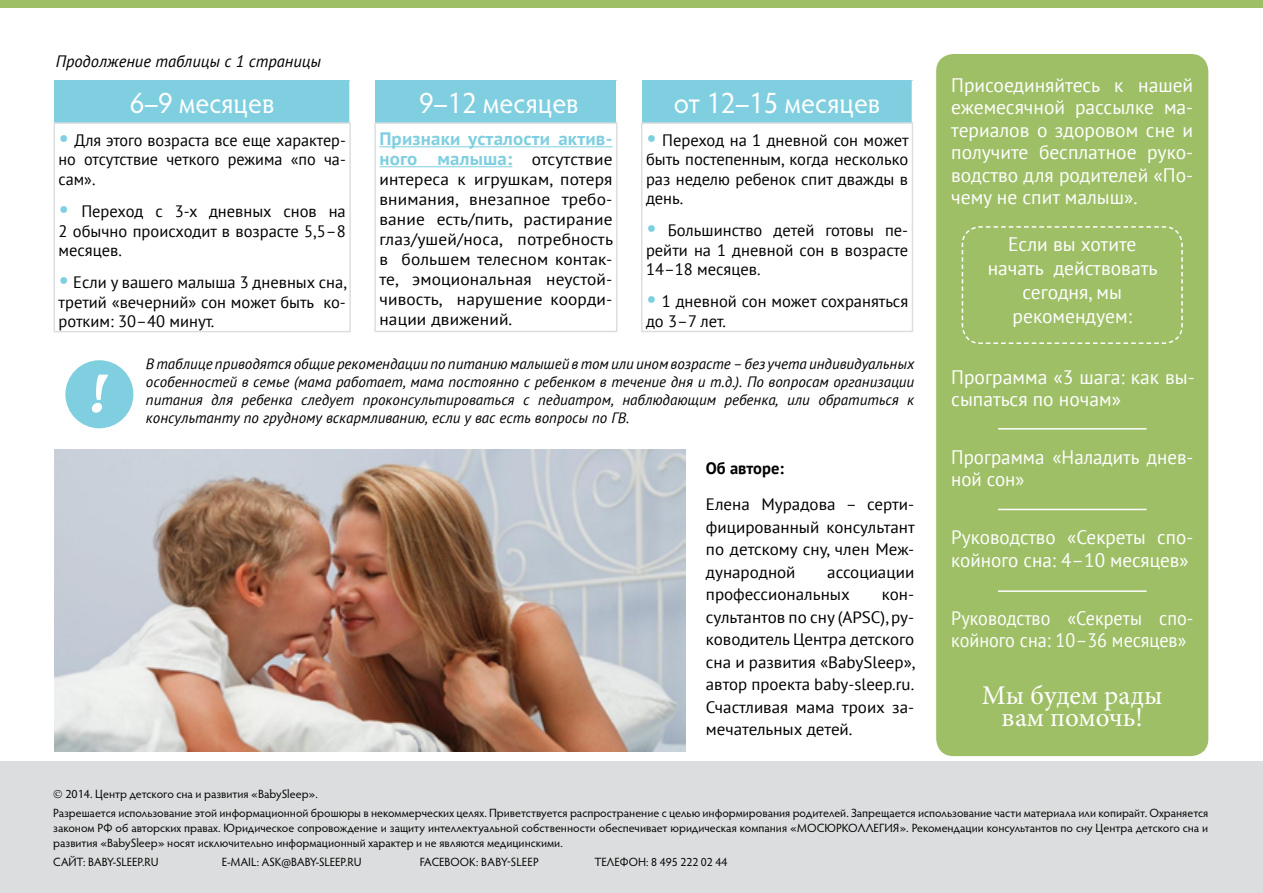
<style>
.page{position:relative;width:1263px;height:893px;background:#fff}
.page>*{position:absolute;margin:0;border:0;box-sizing:border-box;transform-origin:0 0}
.t1{font:30px "Hypatia Sans Pro";color:#fff;scale:.94 1}
.t2{font:27px/22.5px "Minion Pro";color:#fff;text-align:center}
.t3{font:19.5px/22.5px "PT Sans";color:#fff}
.t4{font:19.5px/22.5px "PT Sans";color:#fff;scale:.93 1}
.t5{font:700 18px/20px "PT Sans";letter-spacing:.01em;color:#80cfe0;scale:1.05 1}
.t6{font:16.5px/19.5px "PT Sans";color:#000;text-align:justify}
.t7{font:16.5px/20px "PT Sans";color:#000;text-align:justify;scale:1.05 1}
.t8{font:italic 16.5px "PT Sans";color:#000}
.t9{font:700 16.5px "PT Sans";color:#000}
.t10{font:italic 15px/18px "PT Sans";color:#000;text-align:justify}
.t11{font:12px/19.2px "Hypatia Sans Pro";color:#000}
.s1{font-size:24px;color:#80cfe0}
.s2{font-weight:400;font-size:16.5px;color:#000}
</style>
<div class="page">
<div style="left:936px;top:54px;width:272px;height:702px;background:#9ebf66;border-radius:17px"></div>
<hr style="left:998px;top:428px;width:148px;height:2px;background:#fff">
<hr style="left:998px;top:509px;width:148px;height:1px;background:#fff">
<hr style="left:998px;top:590px;width:148px;height:2px;background:#fff">
<svg style="left:961px;top:226px;width:222px;height:118px"></svg>
<div style="left:0;top:762px;width:1263px;height:131px;background:#dcddde"></div>
<div style="left:0;top:0;width:1263px;height:8px;background:#9ebf66"></div>
<div style="left:65px;top:360px;width:68px;height:68px;background:#80cfe0;border-radius:50%"></div>
<svg style="left:91px;top:374px;width:17px;height:39px"></svg>
<div style="left:54px;top:81px;width:296px;height:42px;background:#80cfe0"></div>
<hr style="left:349px;top:81px;width:2px;height:41px;background:#fff">
<hr style="left:54px;top:122px;width:297px;height:2px;background:#dcddde">
<hr style="left:54px;top:124px;width:1px;height:207px;background:#dcddde">
<hr style="left:54px;top:331px;width:297px;height:1px;background:#dcddde">
<hr style="left:349px;top:124px;width:2px;height:207px;background:#dcddde">
<div style="left:375px;top:81px;width:242px;height:42px;background:#80cfe0"></div>
<hr style="left:616px;top:81px;width:1px;height:41px;background:#fff">
<hr style="left:374px;top:122px;width:243px;height:2px;background:#dcddde">
<hr style="left:374px;top:124px;width:2px;height:207px;background:#dcddde">
<hr style="left:616px;top:124px;width:1px;height:207px;background:#dcddde">
<hr style="left:374px;top:331px;width:243px;height:1px;background:#dcddde">
<hr style="left:379px;top:146px;width:233px;height:1px;background:#80cfe0">
<hr style="left:379px;top:166px;width:133px;height:1px;background:#80cfe0">
<div style="left:642px;top:81px;width:270px;height:42px;background:#80cfe0"></div>
<hr style="left:641px;top:122px;width:272px;height:2px;background:#dcddde">
<hr style="left:641px;top:124px;width:1px;height:207px;background:#dcddde">
<hr style="left:912px;top:124px;width:1px;height:207px;background:#dcddde">
<hr style="left:641px;top:331px;width:272px;height:1px;background:#dcddde">
<img style="left:54px;top:450px;width:632px;height:301px">
<p class="t8" style="left:56px;top:51px;width:267px">Продолжение таблицы с 1 страницы</p>
<h1 class="t1" style="left:674px;top:82px;width:221px">от 12–15 месяцев</h1>
<p class="t6" style="left:646px;top:130px;width:264px"><span class="s1">•</span> Переход на 1 дневной сон может быть постепенным, когда несколько раз неделю ребенок спит дважды в день.</p>
<p class="t6" style="left:646px;top:220px;width:264px"><span class="s1">•</span> Большинство детей готовы пе&shy;рейти на 1 дневной сон в возрасте 14–18 месяцев.</p>
<p class="t6" style="left:646px;top:291px;width:264px"><span class="s1">•</span> 1 дневной сон может сохраняться до 3–7 лет.</p>
<p class="t10" style="left:146px;top:355px;width:770px">В таблице приводятся общие рекомендации по питанию малышей в том или ином возрасте – без учета индивидуальных особенностей в семье (мама работает, мама постоянно с ребенком в течение дня и т.д.). По вопросам организации питания для ребенка следует проконсультироваться с педиатром, наблюдающим ребенка, или обратиться к консультанту по грудному вскармливанию, если у вас есть вопросы по ГВ.</p>
<h1 class="t1" style="left:419px;top:82px;width:171px">9–12 месяцев</h1>
<p class="t5" style="left:379px;top:129px;width:223px">Признаки усталости актив&shy;ного малыша: <span class="s2">отсутствие</span></p>
<p class="t7" style="left:379px;top:169px;width:224px">интереса к игрушкам, потеря внимания, внезапное требо&shy;вание есть/пить, растирание глаз/ушей/носа, потребность в большем телесном контак&shy;те, эмоциональная неустой&shy;чивость, нарушение коорди&shy;нации движений.</p>
<h1 class="t1" style="left:130px;top:82px;width:156px">6–9 месяцев</h1>
<p class="t6" style="left:59px;top:130px;width:289px"><span class="s1">•</span> Для этого возраста все еще характер&shy;но отсутствие четкого режима «по ча&shy;сам».</p>
<p class="t6" style="left:59px;top:201px;width:289px"><span class="s1">•</span> Переход с 3-х дневных снов на 2 обычно происходит в возрасте 5,5–8 месяцев.</p>
<p class="t6" style="left:59px;top:272px;width:290px"><span class="s1">•</span> Если у вашего малыша 3 дневных сна, третий «вечерний» сон может быть ко&shy;ротким: 30–40 минут.</p>
<p class="t9" style="left:706px;top:457px;width:79px">Об авторе:</p>
<p class="t6" style="left:706px;top:493px;width:210px;line-height:22.5px">Елена Мурадова – серти&shy;фицированный консультант по детскому сну, член Меж&shy;дународной</p>
<p class="t6" style="left:706px;top:560px;width:210px;line-height:22.5px;text-indent:121px">ассоциации профессиональных</p>
<p class="t6" style="left:706px;top:583px;width:211px;line-height:22.5px;text-indent:176px">кон&shy;сультантов по сну (APSC), ру&shy;ководитель Центра детского сна и развития «BabySleep», автор проекта baby-sleep.ru.<br>Счастливая мама троих за&shy;мечательных детей.</p>
<p class="t3" style="left:951px;top:73px;width:244px;text-align:justify">Присоединяйтесь к нашей ежемесячной рассылке ма&shy;териалов о здоровом сне и получите бесплатное руко&shy;водство для родителей «По&shy;чему не спит малыш».</p>
<p class="t3" style="left:988px;top:232px;width:171px;line-height:23.7px;text-align:center">Если вы хотите начать действовать сегодня, мы рекомендуем:</p>
<p class="t3" style="left:951px;top:365px;width:243px">Программа «3 шага: как вы&shy;сыпаться по ночам»</p>
<p class="t3" style="left:951px;top:445px;width:244px">Программа «Наладить днев&shy;ной сон»</p>
<p class="t3" style="left:951px;top:526px;width:244px">Руководство «Секреты спо&shy;койного сна: 4–10 месяцев»</p>
<p class="t4" style="left:951px;top:606px;width:262px">Руководство «Секреты спо&shy;койного сна: 10–36 месяцев»</p>
<h2 class="t2" style="left:982px;top:684px;width:182px">Мы будем рады вам помочь!</h2>
<p class="t11" style="left:53px;top:783px;width:1157px;text-indent:12px">2014. Центр детского сна и развития «BabySleep».<br>Разрешается использование этой информационной брошюры в некоммерческих целях. Приветствуется распространение с целью информирования родителей. Запрещается использование части материала или копирайт. Охраняется</p>
<p class="t11" style="left:53px;top:820px;width:1156px;line-height:15px">законом РФ об авторских правах. Юридическое сопровождение и защиту интеллектуальной собственности обеспечивает юридическая компания «МОСЮРКОЛЛЕГИЯ». Рекомендации консультантов по сну Центра детского сна и развития «BabySleep» носят исключительно информационный характер и не являются медицинскими.</p>
<p class="t11" style="left:53px;top:852px;width:107px">САЙТ: BABY-SLEEP.RU</p>
<p class="t11" style="left:222px;top:852px;width:141px">E-MAIL: ASK@BABY-SLEEP.RU</p>
<p class="t11" style="left:420px;top:852px;width:103px">FACEBOOK: Baby-Sleep</p>
<p class="t11" style="left:594px;top:852px;width:135px">ТЕЛЕФОН: 8 495 222 02 44</p>
</div>
